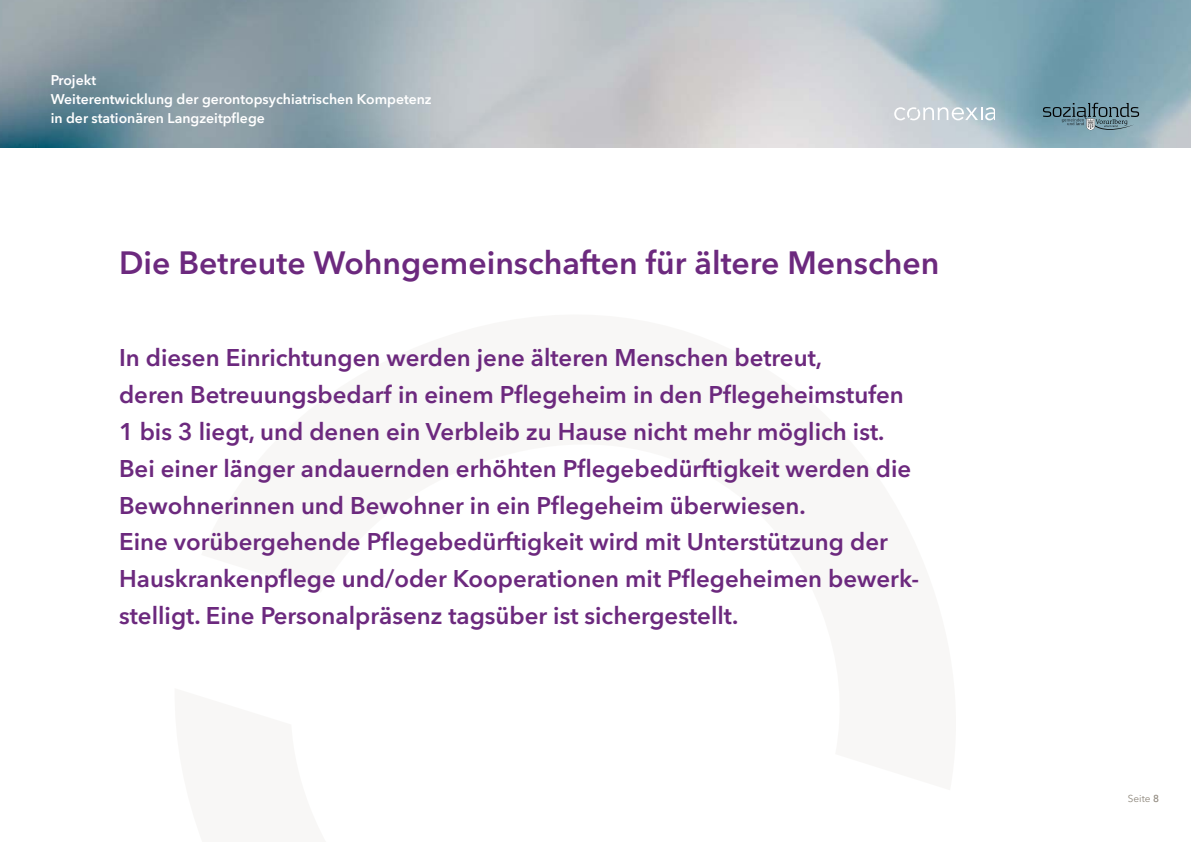
<style>
.page{position:relative;width:1191px;height:842px;background:#fff}
.page>*{position:absolute;margin:0;border:0;box-sizing:border-box;transform-origin:0 0}
.t1{font:600 32px "Avenir Next LT Pro";color:#6c297e}
.t2{font:600 24px/36.8px "Avenir Next LT Pro";color:#6c297e}
.t3{font:600 14px/19px "Avenir Next LT Pro";color:#fff}
.t4{font:10px "Avenir Next LT Pro";color:#8d867b}
.s1{font-weight:500}
</style>
<div class="page">
<img style="left:0;top:0;width:1191px;height:147px">
<svg style="left:894px;top:107px;width:100px;height:13px"></svg>
<svg style="left:1043px;top:103px;width:96px;height:27px;background:#698894"></svg>
<p class="t3" style="left:51px;top:71px;width:382px">Projekt<br>Weiterentwicklung der gerontopsychiatrischen Kompetenz in der stationären Langzeitpflege</p>
<h1 class="t1" style="left:119px;top:244px;width:822px">Die Betreute Wohngemeinschaften für ältere Menschen</h1>
<p class="t2" style="left:119px;top:340px;width:801px">In diesen Einrichtungen werden jene älteren Menschen betreut,<br>deren Betreuungsbedarf in einem Pflegeheim in den Pflegeheimstufen 1 bis 3 liegt, und denen ein Verbleib zu Hause nicht mehr möglich ist.<br>Bei einer länger andauernden erhöhten Pflegebedürftigkeit werden die Bewohnerinnen und Bewohner in ein Pflegeheim überwiesen.<br>Eine vorübergehende Pflegebedürftigkeit wird mit Unterstützung der Hauskrankenpflege und/oder Kooperationen mit Pflegeheimen bewerk&shy;stelligt. Eine Personalpräsenz tagsüber ist sichergestellt.</p>
<p class="t4" style="left:1127px;top:792px;width:33px">Seite <span class="s1">8</span></p>
</div>
